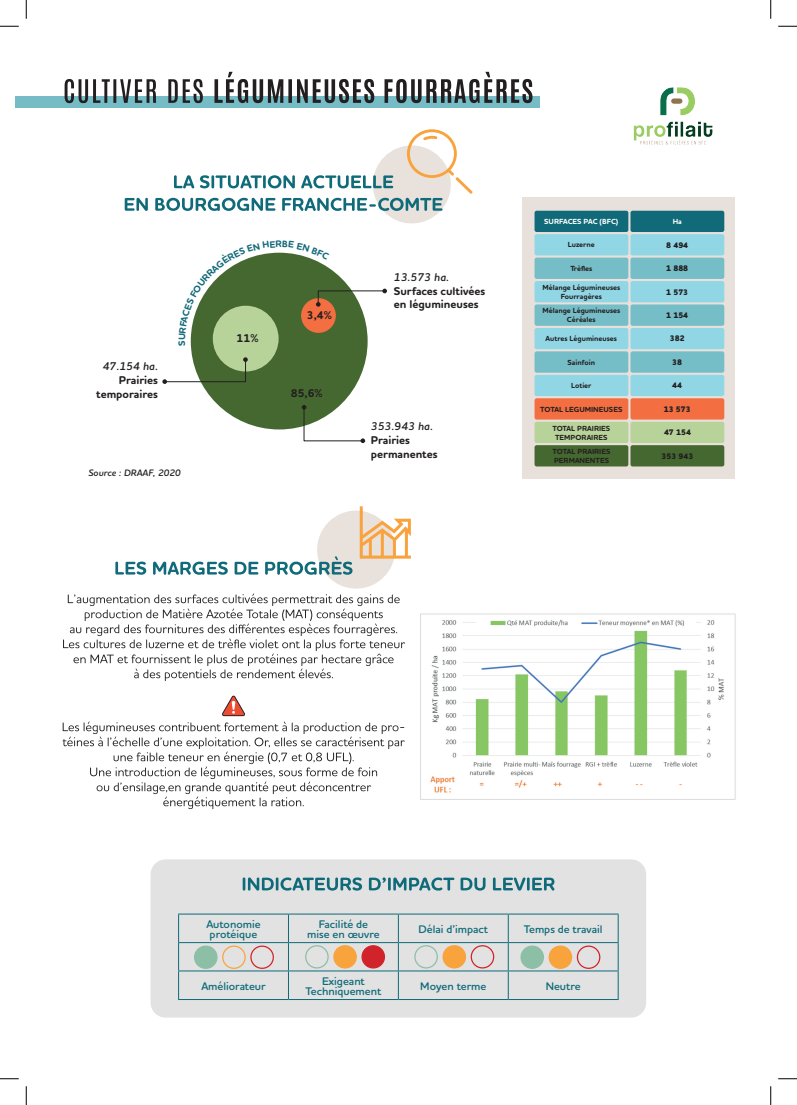
<style>
.page{position:relative;width:797px;height:1105px;background:#fff}
.page>*{position:absolute;margin:0;border:0;box-sizing:border-box;transform-origin:0 0}
.t1{font:700 11.5px/13.8px "Houschka Rounded";color:#231f20}
.t2{font:italic 600 11.5px "Houschka Rounded";color:#231f20}
.t3{font:600 11.25px/10px "Houschka Rounded";color:#0f6a79;text-align:center}
.t4{font:italic 600 9.5px "Houschka Rounded";color:#231f20}
.t5{font:800 8.25px "Houschka Rounded";color:#231f20}
.t6{font:700 7.5px/9px "Houschka Rounded";color:#231f20;text-align:center}
.t7{font:700 7.5px "Houschka Rounded";color:#fff}
</style>
<div class="page">
<div style="left:317px;top:511px;width:78px;height:78px;background:#e9e1db;border-radius:50%"></div>
<div style="left:373px;top:145px;width:78px;height:78px;background:#e9e1db;border-radius:50%"></div>
<div style="left:16px;top:96px;width:524px;height:12px;background:#76bcc6"></div>
<svg style="left:65px;top:72px;width:467px;height:31px"></svg>
<svg style="left:115px;top:556px;width:237px;height:19px"></svg>
<div style="left:191px;top:253px;width:176px;height:176px;background:#456830;border-radius:50%"></div>
<div style="left:213px;top:306px;width:65px;height:65px;background:#b8d39a;border-radius:50%"></div>
<svg style="left:162px;top:357px;width:86px;height:27px"></svg>
<svg style="left:302px;top:405px;width:63px;height:38px"></svg>
<div style="left:522px;top:197px;width:213px;height:282px;background:#e8e1db"></div>
<div style="left:534px;top:211px;width:94px;height:21px;background:#116a79;border-radius:2px"></div>
<div style="left:630px;top:211px;width:94px;height:21px;background:#116a79;border-radius:2px"></div>
<div style="left:534px;top:234px;width:94px;height:21px;background:#90d6e5;border-radius:2px"></div>
<div style="left:630px;top:234px;width:94px;height:21px;background:#90d6e5;border-radius:2px"></div>
<div style="left:534px;top:258px;width:94px;height:21px;background:#75bdc7;border-radius:2px"></div>
<div style="left:630px;top:258px;width:94px;height:21px;background:#75bdc7;border-radius:2px"></div>
<div style="left:534px;top:281px;width:94px;height:21px;background:#90d6e5;border-radius:2px"></div>
<div style="left:630px;top:281px;width:94px;height:21px;background:#90d6e5;border-radius:2px"></div>
<div style="left:534px;top:304px;width:94px;height:22px;background:#75bdc7;border-radius:2px"></div>
<div style="left:630px;top:304px;width:94px;height:22px;background:#75bdc7;border-radius:2px"></div>
<div style="left:534px;top:328px;width:94px;height:21px;background:#90d6e5;border-radius:2px"></div>
<div style="left:630px;top:328px;width:94px;height:21px;background:#90d6e5;border-radius:2px"></div>
<div style="left:534px;top:351px;width:94px;height:22px;background:#75bdc7;border-radius:2px"></div>
<div style="left:630px;top:351px;width:94px;height:22px;background:#75bdc7;border-radius:2px"></div>
<div style="left:534px;top:375px;width:94px;height:21px;background:#90d6e5;border-radius:2px"></div>
<div style="left:630px;top:375px;width:94px;height:21px;background:#90d6e5;border-radius:2px"></div>
<div style="left:534px;top:398px;width:94px;height:22px;background:#f36e40;border-radius:2px"></div>
<div style="left:630px;top:398px;width:94px;height:22px;background:#f36e40;border-radius:2px"></div>
<div style="left:534px;top:422px;width:94px;height:21px;background:#b8d39a;border-radius:2px"></div>
<div style="left:630px;top:422px;width:94px;height:21px;background:#b8d39a;border-radius:2px"></div>
<div style="left:534px;top:445px;width:94px;height:21px;background:#456830;border-radius:2px"></div>
<div style="left:630px;top:445px;width:94px;height:21px;background:#456830;border-radius:2px"></div>
<svg style="left:125px;top:129px;width:347px;height:82px"></svg>
<svg style="left:360px;top:506px;width:51px;height:53px"></svg>
<img style="left:420px;top:613px;width:316px;height:187px">
<div style="left:151px;top:859px;width:495px;height:158px;background:#e1e2e1;border-radius:15px"></div>
<svg style="left:243px;top:877px;width:311px;height:14px"></svg>
<div style="left:305px;top:945px;width:24px;height:23px;border:1px solid #8dbfa7;border-radius:50%"></div>
<div style="left:334px;top:946px;width:22px;height:22px;background:#f9a33d;border-radius:50%"></div>
<div style="left:333px;top:945px;width:24px;height:23px;border:1px solid #f9a33d;border-radius:50%"></div>
<div style="left:362px;top:946px;width:22px;height:22px;background:#d1232a;border-radius:50%"></div>
<div style="left:361px;top:945px;width:24px;height:23px;border:1px solid #d1232a;border-radius:50%"></div>
<hr style="left:178px;top:913px;width:110px;height:1px;background:#0f6a79">
<hr style="left:288px;top:913px;width:110px;height:1px;background:#0f6a79">
<hr style="left:398px;top:913px;width:110px;height:1px;background:#0f6a79">
<hr style="left:508px;top:913px;width:110px;height:1px;background:#0f6a79">
<hr style="left:178px;top:942px;width:110px;height:1px;background:#0f6a79">
<hr style="left:288px;top:942px;width:110px;height:1px;background:#0f6a79">
<hr style="left:398px;top:942px;width:110px;height:1px;background:#0f6a79">
<hr style="left:508px;top:942px;width:110px;height:1px;background:#0f6a79">
<hr style="left:178px;top:970px;width:110px;height:1px;background:#0f6a79">
<svg style="left:178px;top:914px;width:1px;height:85px"></svg>
<hr style="left:288px;top:970px;width:110px;height:1px;background:#0f6a79">
<svg style="left:288px;top:914px;width:1px;height:85px"></svg>
<hr style="left:398px;top:970px;width:110px;height:1px;background:#0f6a79">
<svg style="left:398px;top:914px;width:1px;height:85px"></svg>
<hr style="left:508px;top:970px;width:110px;height:1px;background:#0f6a79">
<svg style="left:508px;top:914px;width:1px;height:85px"></svg>
<svg style="left:617px;top:914px;width:1px;height:85px"></svg>
<hr style="left:178px;top:999px;width:110px;height:1px;background:#0f6a79">
<hr style="left:288px;top:999px;width:110px;height:1px;background:#0f6a79">
<hr style="left:398px;top:999px;width:110px;height:1px;background:#0f6a79">
<hr style="left:508px;top:999px;width:110px;height:1px;background:#0f6a79">
<div style="left:195px;top:946px;width:22px;height:22px;background:#8dbfa7;border-radius:50%"></div>
<div style="left:194px;top:945px;width:23px;height:24px;border:1px solid #8dbfa7;border-radius:50%"></div>
<div style="left:222px;top:945px;width:24px;height:24px;border:1px solid #f9a33d;border-radius:50%"></div>
<div style="left:250px;top:945px;width:24px;height:24px;border:1px solid #d1232a;border-radius:50%"></div>
<div style="left:521px;top:946px;width:22px;height:22px;background:#8dbfa7;border-radius:50%"></div>
<div style="left:520px;top:945px;width:24px;height:24px;border:1px solid #8dbfa7;border-radius:50%"></div>
<div style="left:549px;top:946px;width:22px;height:22px;background:#f9a33d;border-radius:50%"></div>
<div style="left:548px;top:945px;width:24px;height:24px;border:1px solid #f9a33d;border-radius:50%"></div>
<div style="left:577px;top:945px;width:23px;height:24px;border:1px solid #d1232a;border-radius:50%"></div>
<div style="left:414px;top:945px;width:24px;height:23px;border:1px solid #8dbfa7;border-radius:50%"></div>
<div style="left:443px;top:946px;width:22px;height:22px;background:#f9a33d;border-radius:50%"></div>
<div style="left:442px;top:945px;width:24px;height:23px;border:1px solid #f9a33d;border-radius:50%"></div>
<div style="left:470px;top:945px;width:24px;height:23px;border:1px solid #d1232a;border-radius:50%"></div>
<img style="left:633px;top:87px;width:80px;height:58px">
<svg style="left:63px;top:593px;width:342px;height:88px"></svg>
<svg style="left:63px;top:696px;width:342px;height:113px"></svg>
<svg style="left:0;top:25px;width:19px;height:2px"></svg>
<svg style="left:778px;top:25px;width:19px;height:2px"></svg>
<svg style="left:0;top:1078px;width:19px;height:1px"></svg>
<svg style="left:778px;top:1078px;width:19px;height:1px"></svg>
<svg style="left:25px;top:0;width:2px;height:19px"></svg>
<svg style="left:25px;top:1086px;width:2px;height:19px"></svg>
<svg style="left:770px;top:0;width:1px;height:19px"></svg>
<svg style="left:770px;top:1086px;width:1px;height:19px"></svg>
<svg style="left:190px;top:252px;width:197px;height:94px"></svg>
<h1 class="t2" style="left:103px;top:359px;width:57px">47.154 ha.</h1>
<h1 class="t1" style="left:96px;top:373px;width:63px;text-align:right">Prairies temporaires</h1>
<p class="t4" style="left:88px;top:466px;width:94px">Source : DRAAF, 2020</p>
<h1 class="t1" style="left:236px;top:331px;width:23px">11%</h1>
<h1 class="t1" style="left:307px;top:309px;width:26px">3,4%</h1>
<h1 class="t1" style="left:291px;top:386px;width:33px">85,6%</h1>
<h1 class="t2" style="left:394px;top:269px;width:57px">13.573 ha.</h1>
<h1 class="t1" style="left:394px;top:284px;width:93px">Surfaces cultivées en légumineuses</h1>
<h1 class="t2" style="left:371px;top:419px;width:64px">353.943 ha.</h1>
<h1 class="t1" style="left:371px;top:434px;width:68px">Prairies permanentes</h1>
<p class="t7" style="left:544px;top:217px;width:76px">SURFACES PAC (BFC)</p>
<p class="t7" style="left:672px;top:217px;width:11px">Ha</p>
<p class="t6" style="left:568px;top:241px;width:28px">Luzerne</p>
<p class="t5" style="left:666px;top:240px;width:24px">8 494</p>
<p class="t6" style="left:570px;top:264px;width:23px">Trèfles</p>
<p class="t5" style="left:666px;top:263px;width:24px">1 888</p>
<p class="t6" style="left:542px;top:283px;width:79px">Mélange Légumineuses<br>Fourragères</p>
<p class="t5" style="left:666px;top:286px;width:24px">1 573</p>
<p class="t6" style="left:542px;top:306px;width:79px">Mélange Légumineuses<br>Céréales</p>
<p class="t5" style="left:666px;top:310px;width:24px">1 154</p>
<p class="t6" style="left:545px;top:334px;width:73px">Autres Légumineuses</p>
<p class="t5" style="left:670px;top:333px;width:16px">382</p>
<p class="t6" style="left:567px;top:358px;width:29px">Sainfoin</p>
<p class="t5" style="left:672px;top:357px;width:11px">38</p>
<p class="t6" style="left:571px;top:381px;width:22px">Lotier</p>
<p class="t5" style="left:672px;top:380px;width:11px">44</p>
<p class="t6" style="left:540px;top:405px;width:84px">TOTAL LEGUMINEUSES</p>
<p class="t5" style="left:663px;top:404px;width:28px">13 573</p>
<p class="t6" style="left:552px;top:447px;width:59px;text-align:left">TOTAL PRAIRIES<br>PERMANENTES</p>
<p class="t5" style="left:661px;top:451px;width:33px">353 943</p>
<p class="t6" style="left:552px;top:424px;width:59px">TOTAL PRAIRIES<br>TEMPORAIRES</p>
<p class="t5" style="left:664px;top:427px;width:28px">47 154</p>
<h2 class="t3" style="left:206px;top:919px;width:56px;text-align:left">Autonomie protéique</h2>
<h2 class="t3" style="left:307px;top:919px;width:74px">Facilité de mise en œuvre</h2>
<h2 class="t3" style="left:418px;top:924px;width:71px">Délai d’impact</h2>
<h2 class="t3" style="left:524px;top:924px;width:80px">Temps de travail</h2>
<h2 class="t3" style="left:201px;top:980px;width:66px">Améliorateur</h2>
<h2 class="t3" style="left:305px;top:975px;width:77px">Exigeant<br>Techniquement</h2>
<h2 class="t3" style="left:420px;top:980px;width:68px">Moyen terme</h2>
<h2 class="t3" style="left:545px;top:980px;width:37px">Neutre</h2>
</div>
